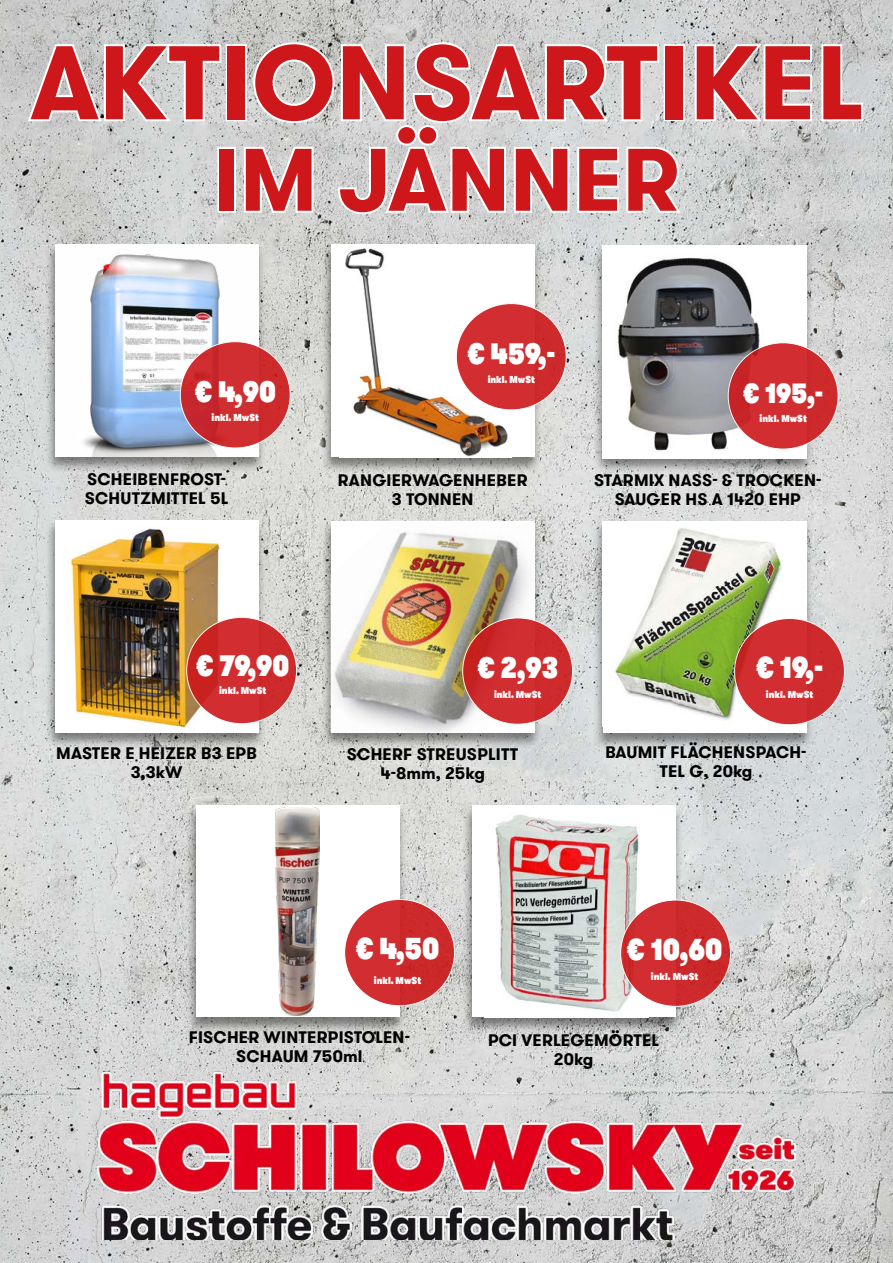
<style>
.page{position:relative;width:893px;height:1263px;background:#fff}
.page>*{position:absolute;margin:0;border:0;box-sizing:border-box;transform-origin:0 0}
.t1{font:700 104.25px "GT Walsheim";color:#cd171a}
.t2{font:700 88.5px "GT Walsheim";color:#cd171a}
.t3{font:800 30.3px "GT Walsheim";color:#fff;scale:.83 1}
.t4{font:800 29.55px "GT Walsheim";color:#fff;scale:.83 1}
.t5{font:800 27.9px "GT Walsheim";color:#fff;scale:.83 1}
.t6{font:700 16.65px/19px "GT Walsheim";letter-spacing:.015em;color:#000;text-align:center}
.t7{font:800 10.05px "GT Walsheim";color:#fff;scale:.83 1}
</style>
<div class="page">
<img style="left:0;top:0;width:893px;height:1263px">
<svg style="left:25px;top:42px;width:198px;height:83px"></svg>
<div style="left:226px;top:44px;width:21px;height:77px;border:4px solid #fff"></div>
<div style="left:664px;top:44px;width:21px;height:77px;border:4px solid #fff"></div>
<svg style="left:693px;top:42px;width:172px;height:83px"></svg>
<div style="left:217px;top:147px;width:19px;height:66px;border:4px solid #fff"></div>
<svg style="left:242px;top:40px;width:442px;height:176px"></svg>
<img style="left:92px;top:1062px;width:710px;height:177px">
<div style="left:45px;top:243px;width:221px;height:229px;background:#000;opacity:.45"></div>
<img style="left:55px;top:244px;width:204px;height:213px">
<svg style="left:180px;top:342px;width:110px;height:106px;background:#ce2f32"></svg>
<div style="left:321px;top:243px;width:221px;height:230px;background:#000;opacity:.45"></div>
<div style="left:331px;top:245px;width:204px;height:212px;background:#fff"></div>
<img style="left:345px;top:248px;width:163px;height:209px">
<div style="left:456px;top:304px;width:110px;height:106px;background:#d22e31;border-radius:50%"></div>
<div style="left:593px;top:244px;width:221px;height:230px;background:#000;opacity:.45"></div>
<img style="left:602px;top:245px;width:204px;height:213px">
<div style="left:728px;top:343px;width:110px;height:106px;background:#d22e31;border-radius:50%"></div>
<div style="left:45px;top:519px;width:221px;height:229px;background:#000;opacity:.45"></div>
<div style="left:55px;top:520px;width:204px;height:213px;background:#fff"></div>
<img style="left:68px;top:528px;width:152px;height:201px">
<div style="left:321px;top:519px;width:221px;height:229px;background:#000;opacity:.45"></div>
<img style="left:331px;top:521px;width:204px;height:212px">
<svg style="left:463px;top:618px;width:110px;height:106px;background:#ce2d2f"></svg>
<div style="left:593px;top:520px;width:221px;height:229px;background:#000;opacity:.45"></div>
<div style="left:602px;top:521px;width:204px;height:212px;background:#fff"></div>
<img style="left:614px;top:528px;width:184px;height:197px">
<div style="left:735px;top:618px;width:109px;height:107px;background:#d22e31;border-radius:50%"></div>
<div style="left:186px;top:804px;width:221px;height:229px;background:#000;opacity:.45"></div>
<div style="left:196px;top:805px;width:204px;height:212px;background:#fff"></div>
<img style="left:275px;top:807px;width:45px;height:208px">
<div style="left:345px;top:899px;width:110px;height:107px;background:#d22e31;border-radius:50%"></div>
<div style="left:462px;top:804px;width:221px;height:229px;background:#000;opacity:.45"></div>
<div style="left:472px;top:805px;width:204px;height:212px;background:#fff"></div>
<img style="left:495px;top:814px;width:153px;height:198px">
<div style="left:621px;top:900px;width:109px;height:106px;background:#ce2b2e;border-radius:50%"></div>
<svg style="left:187px;top:617px;width:110px;height:107px;background:#cf2f31"></svg>
<h1 class="t1" style="left:30px;top:15px;width:835px">AKTIONSARTIKEL</h1>
<h2 class="t2" style="left:214px;top:122px;width:468px">IM JÄNNER</h2>
<h3 class="t4" style="left:195px;top:370px;width:100px">€ 4,90</h3>
<p class="t7" style="left:212px;top:411px;width:58px">inkl. MwSt</p>
<p class="t6" style="left:85px;top:470px;width:145px;text-align:left">SCHEIBENFROST-<br>SCHUTZMITTEL 5L</p>
<h3 class="t4" style="left:467px;top:332px;width:108px">€ 459,-</h3>
<p class="t7" style="left:488px;top:373px;width:58px">inkl. MwSt</p>
<p class="t6" style="left:338px;top:471px;width:191px">RANGIERWAGENHEBER<br>3 TONNEN</p>
<h3 class="t5" style="left:743px;top:373px;width:98px">€ 195,-</h3>
<p class="t7" style="left:759px;top:412px;width:58px">inkl. MwSt</p>
<p class="t6" style="left:594px;top:471px;width:229px">STARMIX NASS- &amp; TROCKEN-<br>SAUGER HS A 1420 EHP</p>
<h3 class="t4" style="left:196px;top:645px;width:114px">€ 79,90</h3>
<p class="t7" style="left:219px;top:684px;width:58px">inkl. MwSt</p>
<h3 class="t4" style="left:477px;top:646px;width:99px">€ 2,93</h3>
<p class="t7" style="left:494px;top:687px;width:58px">inkl. MwSt</p>
<p class="t6" style="left:56px;top:744px;width:202px">MASTER E HEIZER B3 EPB<br>3,3kW</p>
<p class="t6" style="left:347px;top:745px;width:173px">SCHERF STREUSPLITT<br>4-8mm, 25kg</p>
<h3 class="t3" style="left:756px;top:646px;width:83px">€ 19,-</h3>
<p class="t7" style="left:766px;top:688px;width:58px">inkl. MwSt</p>
<p class="t6" style="left:605px;top:743px;width:203px">BAUMIT FLÄCHENSPACH-<br>TEL G, 20kg</p>
<h3 class="t3" style="left:355px;top:927px;width:103px">€ 4,50</h3>
<p class="t7" style="left:374px;top:973px;width:58px">inkl. MwSt</p>
<h3 class="t3" style="left:627px;top:928px;width:117px">€ 10,60</h3>
<p class="t7" style="left:651px;top:969px;width:58px">inkl. MwSt</p>
<p class="t6" style="left:189px;top:1027px;width:223px">FISCHER WINTERPISTOLEN-<br>SCHAUM 750ml</p>
<p class="t6" style="left:488px;top:1031px;width:173px">PCI VERLEGEMÖRTEL<br>20kg</p>
</div>
